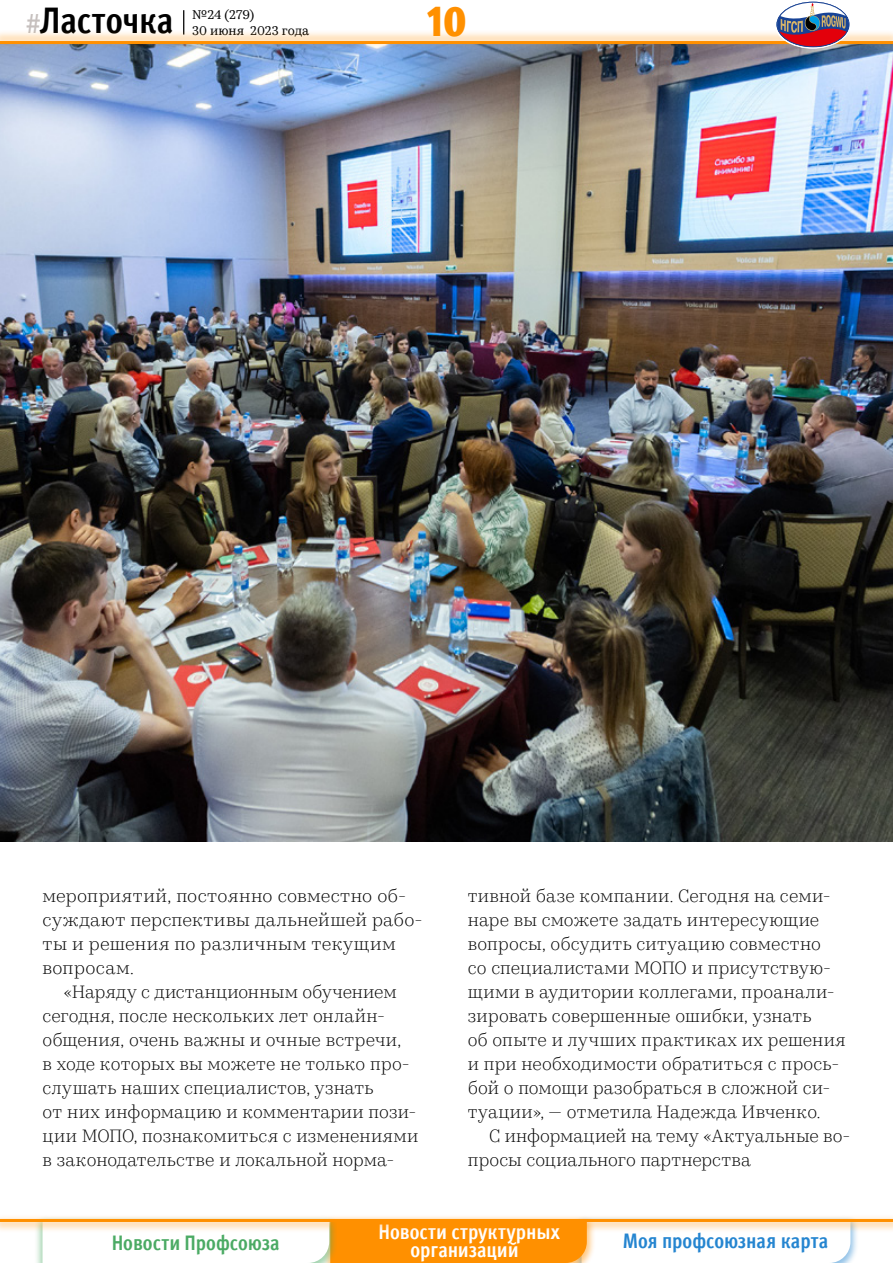
<style>
.page{position:relative;width:893px;height:1263px;background:#fff}
.page>*{position:absolute;margin:0;border:0;box-sizing:border-box;transform-origin:0 0}
.t1{font:900 condensed 43.5px "Meta Pro";color:#ff9000}
.t2{font:700 condensed 36.9px "Meta Pro";letter-spacing:-.005em;color:#000}
.t3{font:700 condensed 21px/18px "Meta Pro";color:#fff;text-align:center}
.t4{font:700 condensed 21px "Meta Pro";letter-spacing:-.005em;color:#2585d0}
.t5{font:700 condensed 21px "Meta Pro";color:#4baa64}
.t6{font:300 18px/24px "Kazimir Text";letter-spacing:.015em;color:#000}
.t7{font:12.75px/15px "Kazimir Text";color:#000}
.s1{font-weight:400;font-stretch:normal;font-size:27px;color:#c6c0be}
</style>
<div class="page">
<img style="left:0;top:48px;width:893px;height:793px">
<svg style="left:183px;top:10px;width:1px;height:19px"></svg>
<svg style="left:310px;top:1233px;width:540px;height:30px"></svg>
<div style="left:0;top:29px;width:893px;height:19px;background:#ff9000;opacity:.3"></div>
<hr style="left:0;top:41px;width:893px;height:3px;background:#ff9000">
<div style="left:0;top:1214px;width:893px;height:19px;background:#ff9000;opacity:.3"></div>
<hr style="left:0;top:1219px;width:893px;height:3px;background:#ff9000">
<svg style="left:775px;top:2px;width:75px;height:46px"></svg>
<div style="left:775px;top:0;width:75px;height:48px;border:1px solid #fff;border-radius:50%"></div>
<h2 class="t2" style="left:26px;top:-9px;width:149px"><span class="s1">#</span>Ласточка</h2>
<p class="t7" style="left:192px;top:7px;width:118px">№24 (279)<br>30 июня 2023 года</p>
<h1 class="t1" style="left:427px;top:-14px;width:41px">10</h1>
<p class="t6" style="left:43px;top:882px;width:382px">мероприятий, постоянно совместно об&shy;суждают перспективы дальнейшей рабо&shy;ты и решения по различным текущим вопросам.</p>
<p class="t6" style="left:43px;top:979px;width:377px;text-indent:21px">«Наряду с дистанционным обучением сегодня, после нескольких лет онлайн&shy;общения, очень важны и очные встречи,<br>в ходе которых вы можете не только про&shy;слушать наших специалистов, узнать<br>от них информацию и комментарии пози&shy;ции МОПО, познакомиться с изменениями в законодательстве и локальной норма-</p>
<p class="t6" style="left:468px;top:883px;width:379px">тивной базе компании. Сегодня на семи&shy;наре вы сможете задать интересующие вопросы, обсудить ситуацию совместно<br>со специалистами МОПО и присутствую&shy;щими в аудитории коллегами, проанали&shy;зировать совершенные ошибки, узнать<br>об опыте и лучших практиках их решения и при необходимости обратиться с прось&shy;бой о помощи разобраться в сложной си&shy;туации», — отметила Надежда Ивченко.</p>
<p class="t6" style="left:468px;top:1123px;width:384px;text-indent:21px">С информацией на тему «Актуальные во&shy;просы социального партнерства</p>
<p class="t5" style="left:112px;top:1226px;width:169px">Новости Профсоюза</p>
<p class="t3" style="left:379px;top:1222px;width:183px">Новости структурных организаций</p>
<p class="t4" style="left:623px;top:1225px;width:207px">Моя профсоюзная карта</p>
</div>
